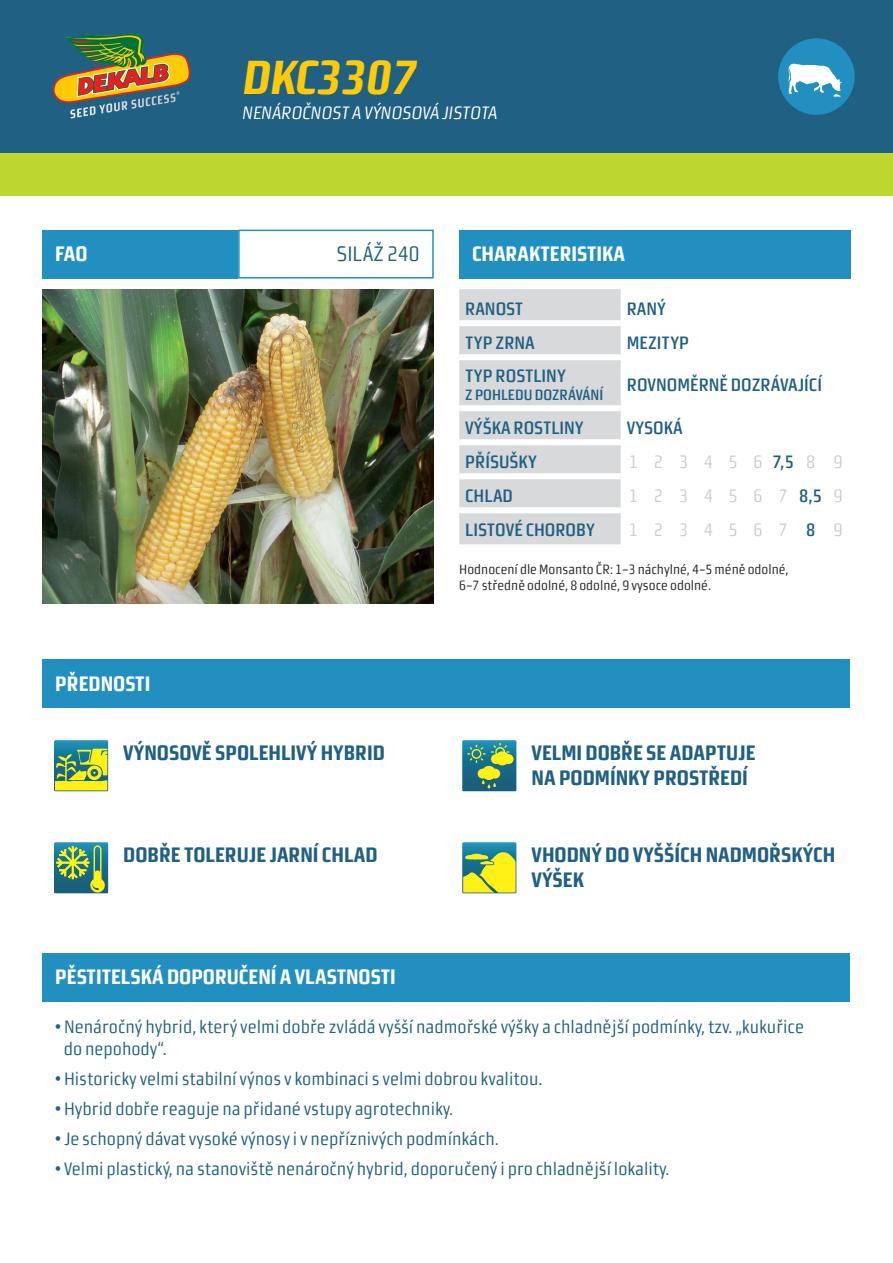
<style>
.page{position:relative;width:893px;height:1263px;background:#fff}
.page>*{position:absolute;margin:0;border:0;box-sizing:border-box;transform-origin:0 0}
.t1{font:italic 700 48px "Morgan Sans Cond";color:#feca0a}
.t2{font:700 21px/25.2px "Morgan Sans Cond";color:#1f6083}
.t3{font:700 21px "Morgan Sans Cond";color:#fff}
.t4{font:21px "Morgan Sans Cond";color:#1f6083}
.t5{font:18px/21.6px "Morgan Sans Cond";color:#1f6083}
.t6{font:500 18px "Morgan Sans Cond";color:#1f6083}
.t7{font:18px "Morgan Sans Cond";letter-spacing:.875em;color:#cbccce}
.t8{font:italic 18px "Morgan Sans Cond";color:#fff}
.t9{font:500 15px "Morgan Sans Cond";color:#1f6083}
.t10{font:13.5px/16.2px "Morgan Sans Cond";color:#231f20}
.s1{font-weight:500;color:#1f6083}
</style>
<div class="page">
<div style="left:0;top:0;width:893px;height:191px;background:#1f6083"></div>
<div style="left:0;top:153px;width:893px;height:43px;background:#bed630"></div>
<svg style="left:53px;top:33px;width:137px;height:84px"></svg>
<div style="left:43px;top:659px;width:807px;height:49px;background:#218fc0"></div>
<div style="left:43px;top:230px;width:195px;height:49px;background:#218fc0"></div>
<svg style="left:238px;top:229px;width:196px;height:50px"></svg>
<div style="left:459px;top:230px;width:391px;height:49px;background:#218fc0"></div>
<div style="left:459px;top:289px;width:162px;height:255px;background:#d8d9db"></div>
<div style="left:459px;top:320px;width:162px;height:6px;background:#fff"></div>
<div style="left:459px;top:354px;width:162px;height:6px;background:#fff"></div>
<div style="left:459px;top:405px;width:162px;height:6px;background:#fff"></div>
<div style="left:459px;top:439px;width:162px;height:6px;background:#fff"></div>
<div style="left:459px;top:473px;width:162px;height:6px;background:#fff"></div>
<div style="left:459px;top:507px;width:162px;height:6px;background:#fff"></div>
<div style="left:43px;top:952px;width:807px;height:49px;background:#218fc0"></div>
<div style="left:778px;top:38px;width:77px;height:77px;background:#218fc0;border-radius:50%"></div>
<svg style="left:788px;top:64px;width:54px;height:33px"></svg>
<img style="left:43px;top:289px;width:391px;height:315px">
<svg style="left:54px;top:842px;width:55px;height:52px;background:#5b9674"></svg>
<svg style="left:462px;top:842px;width:55px;height:52px;background:#9ec056"></svg>
<svg style="left:54px;top:740px;width:55px;height:52px;background:#85b162"></svg>
<svg style="left:462px;top:740px;width:55px;height:52px;background:#4f8f7b"></svg>
<h1 class="t1" style="left:242px;top:58px;width:174px">DKC3307</h1>
<p class="t8" style="left:242px;top:106px;width:256px">NENÁROČNOST A VÝNOSOVÁ JISTOTA</p>
<p class="t3" style="left:55px;top:246px;width:34px">FAO</p>
<p class="t4" style="left:336px;top:246px;width:84px">SILÁŽ 240</p>
<p class="t3" style="left:472px;top:246px;width:155px">CHARAKTERISTIKA</p>
<p class="t6" style="left:465px;top:302px;width:60px">RANOST</p>
<p class="t6" style="left:627px;top:302px;width:41px">RANÝ</p>
<p class="t6" style="left:465px;top:336px;width:71px">TYP ZRNA</p>
<p class="t6" style="left:627px;top:336px;width:64px">MEZITYP</p>
<p class="t6" style="left:465px;top:369px;width:102px">TYP ROSTLINY</p>
<p class="t9" style="left:465px;top:389px;width:140px">Z POHLEDU DOZRÁVÁNÍ</p>
<p class="t6" style="left:627px;top:378px;width:197px">ROVNOMĚRNĚ DOZRÁVAJÍCÍ</p>
<p class="t3" style="left:55px;top:675px;width:97px">PŘEDNOSTI</p>
<p class="t6" style="left:465px;top:421px;width:120px">VÝŠKA ROSTLINY</p>
<p class="t6" style="left:627px;top:421px;width:58px">VYSOKÁ</p>
<p class="t6" style="left:465px;top:455px;width:73px">PŘÍSUŠKY</p>
<p class="t7" style="left:629px;top:455px;width:215px">123456<span class="s1">7,5</span>89</p>
<p class="t6" style="left:465px;top:489px;width:49px">CHLAD</p>
<p class="t7" style="left:629px;top:489px;width:215px">1234567<span class="s1">8,5</span>9</p>
<p class="t6" style="left:465px;top:523px;width:131px">LISTOVÉ CHOROBY</p>
<p class="t7" style="left:629px;top:523px;width:215px">1234567 <span class="s1">8</span> 9</p>
<p class="t10" style="left:459px;top:563px;width:331px">Hodnocení dle Monsanto ČR: 1–3 náchylné, 4–5 méně odolné,<br>6–7 středně odolné, 8 odolné, 9 vysoce odolné.</p>
<p class="t2" style="left:123px;top:742px;width:263px">VÝNOSOVĚ SPOLEHLIVÝ HYBRID</p>
<p class="t2" style="left:531px;top:742px;width:225px">VELMI DOBŘE SE ADAPTUJE<br>NA PODMÍNKY PROSTŘEDÍ</p>
<p class="t2" style="left:123px;top:844px;width:256px">DOBŘE TOLERUJE JARNÍ CHLAD</p>
<p class="t2" style="left:531px;top:844px;width:305px">VHODNÝ DO VYŠŠÍCH NADMOŘSKÝCH<br>VÝŠEK</p>
<p class="t3" style="left:55px;top:969px;width:342px">PĚSTITELSKÁ DOPORUČENÍ A VLASTNOSTI</p>
<p class="t5" style="left:64px;top:1018px;width:742px;text-indent:-9px">• Nenáročný hybrid, který velmi dobře zvládá vyšší nadmořské výšky a chladnější podmínky, tzv. „kukuřice do nepohody“.</p>
<p class="t5" style="left:55px;top:1070px;width:489px">• Historicky velmi stabilní výnos v kombinaci s velmi dobrou kvalitou.</p>
<p class="t5" style="left:55px;top:1100px;width:399px">• Hybrid dobře reaguje na přidané vstupy agrotechniky.</p>
<p class="t5" style="left:55px;top:1130px;width:445px">• Je schopný dávat vysoké výnosy i v nepříznivých podmínkách.</p>
<p class="t5" style="left:55px;top:1160px;width:616px">• Velmi plastický, na stanoviště nenáročný hybrid, doporučený i pro chladnější lokality.</p>
</div>
